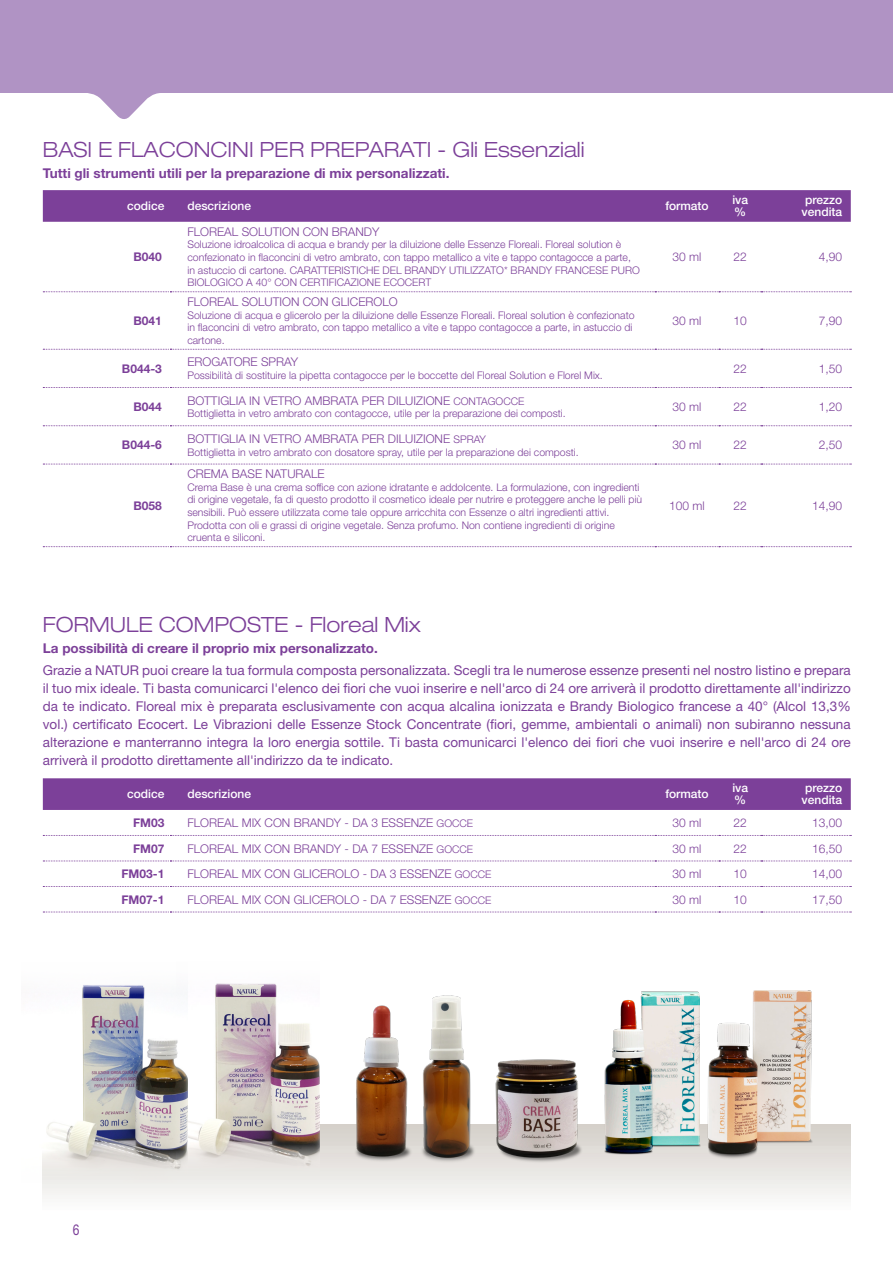
<style>
.page{position:relative;width:893px;height:1263px;background:#fff}
.page>*{position:absolute;margin:0;border:0;box-sizing:border-box;transform-origin:0 0}
.t1{font:300 expanded 21px "Helvetica Neue LT Std";color:#7c4099}
.t2{font:15px "Helvetica Neue LT Std";color:#7c4099;scale:.8 1}
.t3{font:13.5px/18px "Helvetica Neue LT Std";color:#7c4099;text-align:justify}
.t4{font:700 13.5px "Helvetica Neue LT Std";color:#7c4099}
.t5{font:300 12px "Helvetica Neue LT Std";color:#7c4099}
.t6{font:500 12px/12px "Helvetica Neue LT Std";color:#fff}
.t7{font:700 12px "Helvetica Neue LT Std";color:#7c4099}
.t8{font:300 10.5px/12.6px "Helvetica Neue LT Std";color:#7c4099}
.s1{font-size:10.5px}
</style>
<div class="page">
<svg style="left:0;top:0;width:893px;height:119px;fill:#b093c4"></svg>
<div style="left:43px;top:1125px;width:807px;height:87px;background:linear-gradient(to bottom,#d4cfc9,#fdfdfd)"></div>
<div style="left:43px;top:190px;width:808px;height:32px;background:#7c4099"></div>
<svg style="left:43px;top:464px;width:808px;height:1px"></svg>
<svg style="left:43px;top:546px;width:808px;height:1px"></svg>
<svg style="left:43px;top:387px;width:808px;height:1px"></svg>
<svg style="left:43px;top:425px;width:808px;height:1px"></svg>
<svg style="left:43px;top:291px;width:808px;height:1px"></svg>
<svg style="left:43px;top:349px;width:808px;height:1px"></svg>
<div style="left:43px;top:778px;width:808px;height:32px;background:#7c4099"></div>
<svg style="left:43px;top:835px;width:808px;height:1px"></svg>
<svg style="left:43px;top:912px;width:808px;height:1px"></svg>
<svg style="left:43px;top:886px;width:808px;height:1px"></svg>
<svg style="left:43px;top:860px;width:808px;height:1px"></svg>
<img style="left:481px;top:1059px;width:119px;height:111px">
<img style="left:423px;top:995px;width:61px;height:168px">
<img style="left:345px;top:1005px;width:78px;height:162px">
<img style="left:570px;top:991px;width:112px;height:176px">
<img style="left:187px;top:983px;width:133px;height:196px">
<img style="left:682px;top:990px;width:156px;height:177px">
<img style="left:42px;top:985px;width:145px;height:199px">
<p class="t1" style="left:43px;top:137px;width:543px">BASI E FLACONCINI PER PREPARATI - Gli Essenziali</p>
<p class="t4" style="left:43px;top:165px;width:408px">Tutti gli strumenti utili per la preparazione di mix personalizzati.</p>
<p class="t6" style="left:127px;top:200px;width:39px">codice</p>
<p class="t6" style="left:187px;top:200px;width:65px">descrizione</p>
<p class="t6" style="left:665px;top:200px;width:45px">formato</p>
<p class="t6" style="left:732px;top:194px;width:17px">iva %</p>
<p class="t6" style="left:805px;top:194px;width:39px">prezzo</p>
<p class="t6" style="left:802px;top:206px;width:42px">vendita</p>
<p class="t7" style="left:133px;top:249px;width:30px">B040</p>
<p class="t7" style="left:133px;top:313px;width:30px">B041</p>
<p class="t7" style="left:122px;top:361px;width:42px">B044-3</p>
<p class="t7" style="left:133px;top:399px;width:30px">B044</p>
<p class="t7" style="left:122px;top:437px;width:42px">B044-6</p>
<p class="t7" style="left:133px;top:498px;width:30px">B058</p>
<p class="t5" style="left:187px;top:224px;width:194px">FLOREAL SOLUTION CON BRANDY</p>
<p class="t8" style="left:187px;top:238px;width:454px">Soluzione idroalcolica di acqua e brandy per la diluizione delle Essenze Floreali. Floreal solution è confezionato in flaconcini di vetro ambrato, con tappo metallico a vite e tappo contagocce a parte, in astuccio di cartone. CARATTERISTICHE DEL BRANDY UTILIZZATO* BRANDY FRANCESE PURO BIOLOGICO A 40° CON CERTIFICAZIONE ECOCERT</p>
<p class="t5" style="left:673px;top:249px;width:30px">30 ml</p>
<p class="t5" style="left:733px;top:249px;width:15px">22</p>
<p class="t5" style="left:819px;top:249px;width:25px">4,90</p>
<p class="t5" style="left:187px;top:294px;width:212px">FLOREAL SOLUTION CON GLICEROLO</p>
<p class="t8" style="left:187px;top:308px;width:449px">Soluzione di acqua e glicerolo per la diluizione delle Essenze Floreali. Floreal solution è confezionato in flaconcini di vetro ambrato, con tappo metallico a vite e tappo contagocce a parte, in astuccio di cartone.</p>
<p class="t5" style="left:673px;top:313px;width:30px">30 ml</p>
<p class="t5" style="left:733px;top:313px;width:15px">10</p>
<p class="t5" style="left:819px;top:313px;width:25px">7,90</p>
<p class="t5" style="left:187px;top:355px;width:112px">EROGATORE SPRAY</p>
<p class="t8" style="left:187px;top:369px;width:417px">Possibilità di sostituire la pipetta contagocce per le boccette del Floreal Solution e Florel Mix.</p>
<p class="t5" style="left:187px;top:393px;width:338px">BOTTIGLIA IN VETRO AMBRATA PER DILUIZIONE <span class="s1">CONTAGOCCE</span></p>
<p class="t8" style="left:187px;top:407px;width:380px">Bottiglietta in vetro ambrato con contagocce, utile per la preparazione dei composti.</p>
<p class="t5" style="left:187px;top:431px;width:300px">BOTTIGLIA IN VETRO AMBRATA PER DILUIZIONE <span class="s1">SPRAY</span></p>
<p class="t8" style="left:187px;top:445px;width:393px">Bottiglietta in vetro ambrato con dosatore spray, utile per la preparazione dei composti.</p>
<p class="t5" style="left:187px;top:466px;width:139px">CREMA BASE NATURALE</p>
<p class="t8" style="left:187px;top:480px;width:456px">Crema Base è una crema soffice con azione idratante e addolcente. La formulazione, con ingredienti di origine vegetale, fa di questo prodotto il cosmetico ideale per nutrire e proteggere anche le pelli più sensibili. Può essere utilizzata come tale oppure arricchita con Essenze o altri ingredienti attivi.</p>
<p class="t8" style="left:187px;top:518px;width:429px">Prodotta con oli e grassi di origine vegetale. Senza profumo. Non contiene ingredienti di origine cruenta e siliconi.</p>
<p class="t5" style="left:733px;top:361px;width:15px">22</p>
<p class="t5" style="left:819px;top:361px;width:25px">1,50</p>
<p class="t5" style="left:673px;top:399px;width:30px">30 ml</p>
<p class="t5" style="left:733px;top:399px;width:15px">22</p>
<p class="t5" style="left:819px;top:399px;width:25px">1,20</p>
<p class="t5" style="left:673px;top:438px;width:30px">30 ml</p>
<p class="t5" style="left:733px;top:438px;width:15px">22</p>
<p class="t5" style="left:819px;top:438px;width:25px">2,50</p>
<p class="t5" style="left:669px;top:498px;width:37px">100 ml</p>
<p class="t5" style="left:733px;top:498px;width:15px">22</p>
<p class="t5" style="left:812px;top:498px;width:32px">14,90</p>
<p class="t1" style="left:43px;top:612px;width:379px">FORMULE COMPOSTE - Floreal Mix</p>
<p class="t4" style="left:43px;top:639px;width:337px">La possibilità di creare il proprio mix personalizzato.</p>
<p class="t3" style="left:43px;top:661px;width:809px">Grazie a NATUR puoi creare la tua formula composta personalizzata. Scegli tra le numerose essenze presenti nel nostro listino e prepara il tuo mix ideale. Ti basta comunicarci l'elenco dei fiori che vuoi inserire e nell'arco di 24 ore arriverà il prodotto direttamente all'indirizzo da te indicato. Floreal mix è preparata esclusivamente con acqua alcalina ionizzata e Brandy Biologico francese a 40° (Alcol 13,3% vol.) certificato Ecocert. Le Vibrazioni delle Essenze Stock Concentrate (fiori, gemme, ambientali o animali) non subiranno nessuna alterazione e manterranno integra la loro energia sottile. Ti basta comunicarci l'elenco dei fiori che vuoi inserire e nell'arco di 24 ore arriverà il prodotto direttamente all'indirizzo da te indicato.</p>
<p class="t6" style="left:127px;top:788px;width:39px">codice</p>
<p class="t6" style="left:187px;top:788px;width:65px">descrizione</p>
<p class="t6" style="left:665px;top:788px;width:45px">formato</p>
<p class="t6" style="left:732px;top:782px;width:17px">iva %</p>
<p class="t6" style="left:805px;top:782px;width:39px">prezzo</p>
<p class="t6" style="left:802px;top:794px;width:42px">vendita</p>
<p class="t7" style="left:133px;top:815px;width:33px">FM03</p>
<p class="t5" style="left:187px;top:815px;width:287px">FLOREAL MIX CON BRANDY - DA 3 ESSENZE <span class="s1">GOCCE</span></p>
<p class="t5" style="left:673px;top:815px;width:30px">30 ml</p>
<p class="t5" style="left:733px;top:815px;width:15px">22</p>
<p class="t5" style="left:812px;top:815px;width:32px">13,00</p>
<p class="t7" style="left:133px;top:841px;width:33px">FM07</p>
<p class="t5" style="left:187px;top:841px;width:287px">FLOREAL MIX CON BRANDY - DA 7 ESSENZE <span class="s1">GOCCE</span></p>
<p class="t5" style="left:673px;top:841px;width:30px">30 ml</p>
<p class="t5" style="left:733px;top:841px;width:15px">22</p>
<p class="t5" style="left:812px;top:841px;width:32px">16,50</p>
<p class="t7" style="left:122px;top:866px;width:44px">FM03-1</p>
<p class="t5" style="left:187px;top:866px;width:305px">FLOREAL MIX CON GLICEROLO - DA 3 ESSENZE <span class="s1">GOCCE</span></p>
<p class="t5" style="left:673px;top:866px;width:30px">30 ml</p>
<p class="t5" style="left:733px;top:866px;width:15px">10</p>
<p class="t5" style="left:812px;top:866px;width:32px">14,00</p>
<p class="t7" style="left:122px;top:892px;width:44px">FM07-1</p>
<p class="t5" style="left:187px;top:892px;width:305px">FLOREAL MIX CON GLICEROLO - DA 7 ESSENZE <span class="s1">GOCCE</span></p>
<p class="t5" style="left:673px;top:892px;width:30px">30 ml</p>
<p class="t5" style="left:733px;top:892px;width:15px">10</p>
<p class="t5" style="left:812px;top:892px;width:32px">17,50</p>
<h2 class="t2" style="left:73px;top:1221px;width:10px">6</h2>
</div>
